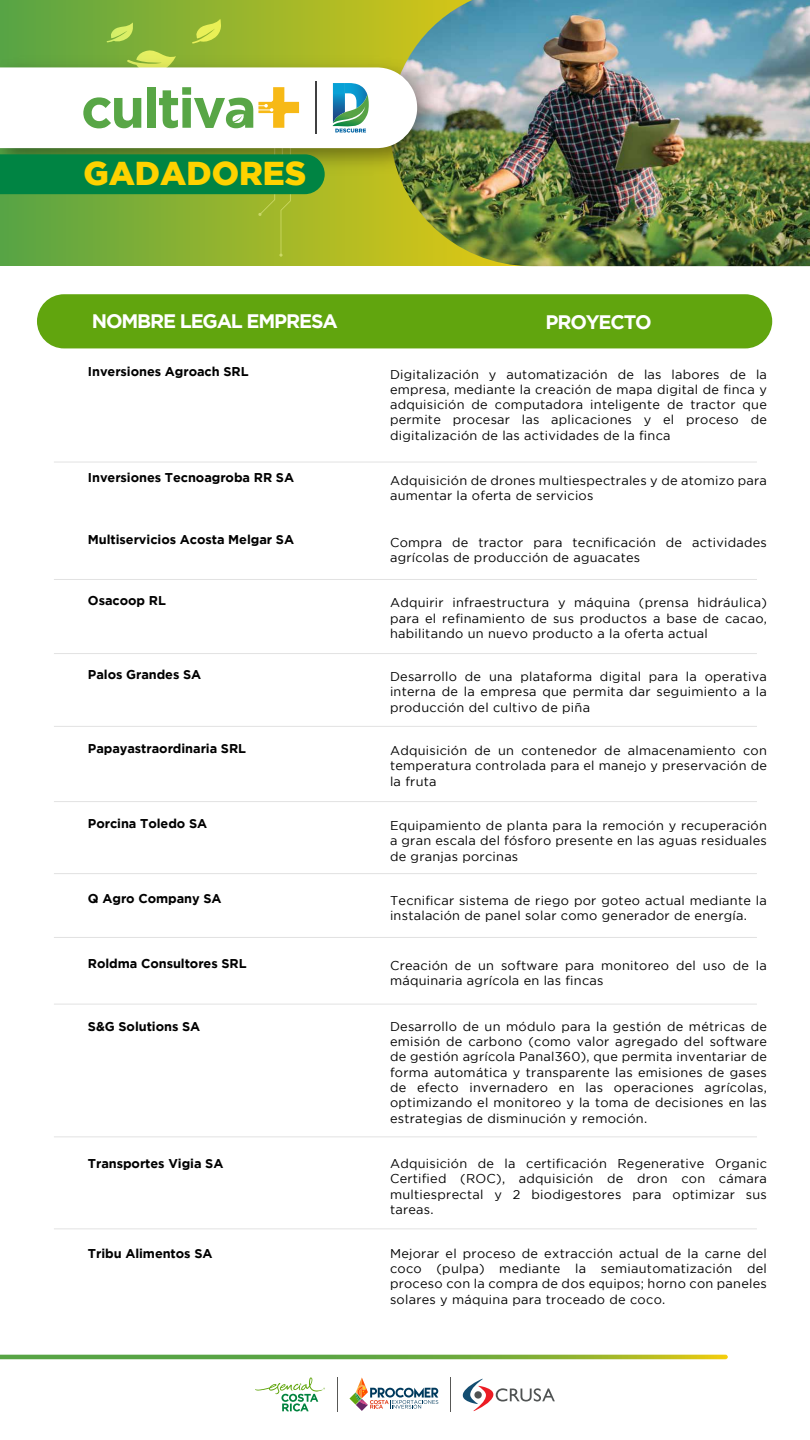
<style>
.page{position:relative;width:810px;height:1440px;background:#fff}
.page>*{position:absolute;margin:0;border:0;box-sizing:border-box;transform-origin:0 0}
.t1{font:900 33px "Gotham";color:#fed200}
.t2{font:700 19.5px "Gotham";letter-spacing:-.06em;color:#fff}
.t3{font:12.75px/15.3px "Gotham";letter-spacing:.02em;color:#000;text-align:justify}
.t4{font:700 12.75px "Gotham";letter-spacing:-.005em;color:#000}
</style>
<div class="page">
<div style="left:37px;top:294px;width:735px;height:54px;background:#61a50e;border-radius:27px"></div>
<hr style="left:54px;top:462px;width:703px;height:1px;background:#e2e2e2">
<hr style="left:54px;top:579px;width:703px;height:1px;background:#e2e2e2">
<hr style="left:54px;top:653px;width:703px;height:1px;background:#e2e2e2">
<hr style="left:54px;top:726px;width:703px;height:1px;background:#e2e2e2">
<hr style="left:54px;top:801px;width:703px;height:1px;background:#e2e2e2">
<hr style="left:54px;top:873px;width:703px;height:1px;background:#e2e2e2">
<hr style="left:54px;top:937px;width:703px;height:1px;background:#e2e2e2">
<hr style="left:54px;top:1004px;width:703px;height:1px;background:#e2e2e2">
<hr style="left:54px;top:1136px;width:703px;height:1px;background:#e2e2e2">
<hr style="left:54px;top:1228px;width:703px;height:1px;background:#e2e2e2">
<svg style="left:0;top:0;width:390px;height:265px;background:#8bb131"></svg>
<img style="left:390px;top:0;width:420px;height:266px">
<img style="left:417px;top:51px;width:32px;height:129px">
<svg style="left:0;top:19px;width:417px;height:238px"></svg>
<hr style="left:450px;top:1377px;width:1px;height:35px;background:#585856">
<hr style="left:337px;top:1377px;width:1px;height:35px;background:#585856">
<svg style="left:462px;top:1379px;width:93px;height:32px"></svg>
<svg style="left:255px;top:1377px;width:70px;height:34px"></svg>
<svg style="left:349px;top:1377px;width:89px;height:34px"></svg>
<svg style="left:0;top:1355px;width:728px;height:4px;background:#75ab3a"></svg>
<h1 class="t1" style="left:83px;top:155px;width:225px">GADADORES</h1>
<h2 class="t2" style="left:92px;top:310px;width:247px">NOMBRE LEGAL EMPRESA</h2>
<h2 class="t2" style="left:546px;top:311px;width:108px">PROYECTO</h2>
<p class="t4" style="left:88px;top:365px;width:162px">Inversiones Agroach SRL</p>
<p class="t3" style="left:390px;top:366px;width:378px">Digitalización y automatización de las labores de la empresa, mediante la creación de mapa digital de finca y adquisición de computadora inteligente de tractor que permite procesar las aplicaciones y el proceso de digitalización de las actividades de la finca</p>
<p class="t4" style="left:88px;top:471px;width:208px">Inversiones Tecnoagroba RR SA</p>
<p class="t3" style="left:390px;top:472px;width:378px">Adquisición de drones multiespectrales y de atomizo para aumentar la oferta de servicios</p>
<p class="t4" style="left:88px;top:532px;width:208px">Multiservicios Acosta Melgar SA</p>
<p class="t3" style="left:390px;top:534px;width:378px">Compra de tractor para tecnificación de actividades agrícolas de producción de aguacates</p>
<p class="t4" style="left:88px;top:593px;width:79px">Osacoop RL</p>
<p class="t3" style="left:390px;top:595px;width:378px">Adquirir infraestructura y máquina (prensa hidráulica) para el refinamiento de sus productos a base de cacao, habilitando un nuevo producto a la oferta actual</p>
<p class="t4" style="left:88px;top:667px;width:115px">Palos Grandes SA</p>
<p class="t3" style="left:390px;top:669px;width:378px">Desarrollo de una plataforma digital para la operativa interna de la empresa que permita dar seguimiento a la producción del cultivo de piña</p>
<p class="t4" style="left:88px;top:741px;width:160px">Papayastraordinaria SRL</p>
<p class="t3" style="left:390px;top:743px;width:378px">Adquisición de un contenedor de almacenamiento con temperatura controlada para el manejo y preservación de la fruta</p>
<p class="t4" style="left:88px;top:816px;width:121px">Porcina Toledo SA</p>
<p class="t3" style="left:390px;top:818px;width:378px">Equipamiento de planta para la remoción y recuperación a gran escala del fósforo presente en las aguas residuales de granjas porcinas</p>
<p class="t4" style="left:88px;top:891px;width:135px">Q Agro Company SA</p>
<p class="t3" style="left:390px;top:893px;width:378px">Tecnificar sistema de riego por goteo actual mediante la instalación de panel solar como generador de energía.</p>
<p class="t4" style="left:88px;top:956px;width:160px">Roldma Consultores SRL</p>
<p class="t3" style="left:390px;top:958px;width:378px">Creación de un software para monitoreo del uso de la máquinaria agrícola en las fincas</p>
<p class="t4" style="left:88px;top:1019px;width:114px">S&amp;G Solutions SA</p>
<p class="t3" style="left:390px;top:1018px;width:378px">Desarrollo de un módulo para la gestión de métricas de emisión de carbono (como valor agregado del software de gestión agrícola Panal360), que permita inventariar de forma automática y transparente las emisiones de gases de efecto invernadero en las operaciones agrícolas, optimizando el monitoreo y la toma de decisiones en las estrategias de disminución y remoción.</p>
<p class="t4" style="left:88px;top:1156px;width:137px">Transportes Vigia SA</p>
<p class="t3" style="left:390px;top:1156px;width:378px">Adquisición de la certificación Regenerative Organic Certified (ROC), adquisición de dron con cámara multiesprectal y 2 biodigestores para optimizar sus tareas.</p>
<p class="t4" style="left:88px;top:1246px;width:126px">Tribu Alimentos SA</p>
<p class="t3" style="left:390px;top:1245px;width:378px">Mejorar el proceso de extracción actual de la carne del coco (pulpa) mediante la semiautomatización del proceso con la compra de dos equipos; horno con paneles solares y máquina para troceado de coco.</p>
</div>
